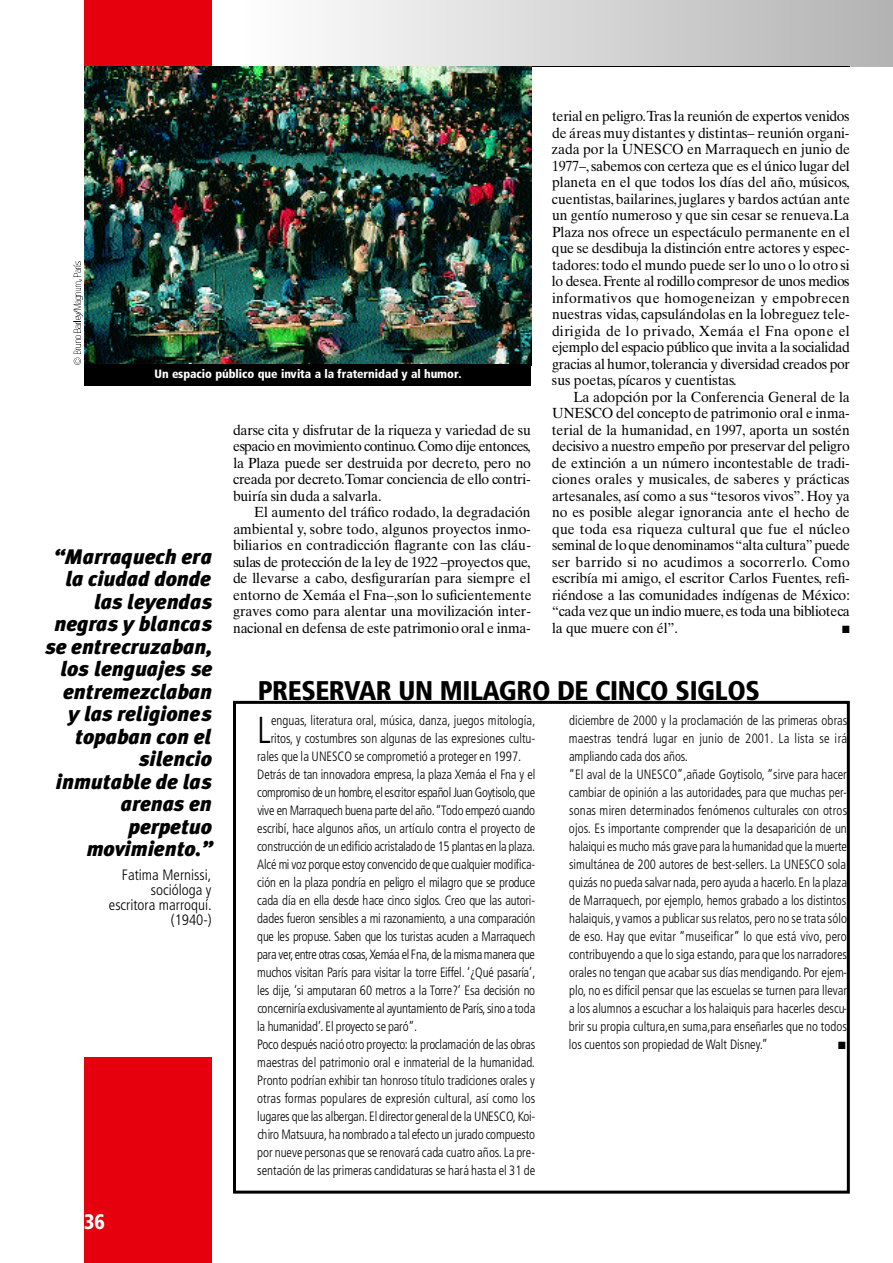
<style>
.page{position:relative;width:893px;height:1263px;background:#fff}
.page>*{position:absolute;margin:0;border:0;box-sizing:border-box;transform-origin:0 0}
.t1{font:300 condensed 37.5px "Frutiger";color:#000;scale:.95 1}
.t2{font:900 condensed 27px "Frutiger";letter-spacing:-.015em;color:#000}
.t3{font:italic 900 21px/22.5px "Meta Plus";color:#000;text-align:right}
.t4{font:900 condensed 21px "Frutiger";color:#fff;scale:.95 1}
.t5{font:300 condensed 15px/15px "Frutiger";color:#000;text-align:right}
.t6{font:14.7px/16.5px "Times Ten";letter-spacing:-.01em;color:#000;text-align:justify;scale:.95 1}
.t7{font:300 condensed 13.5px/18px "Frutiger";letter-spacing:-.005em;color:#000;scale:.95 1}
.t8{font:300 condensed 13.5px "Frutiger";letter-spacing:-.005em;color:#000;scale:.94 1}
.t9{font:300 condensed 13.5px "Frutiger";letter-spacing:-.03em;color:#000;scale:.94 1}
.t10{font:900 condensed 12px "Frutiger";color:#fff}
.t11{font:10.5px "Zapf Dingbats";color:#000;scale:.95 1}
</style>
<div class="page">
<div style="left:84px;top:0;width:128px;height:67px;background:#e6000e"></div>
<img style="left:327px;top:0;width:565px;height:67px">
<div style="left:84px;top:1058px;width:128px;height:205px;background:#e6000e"></div>
<hr style="left:233px;top:66px;width:616px;height:1px;background:#000">
<svg style="left:73px;top:262px;width:9px;height:102px"></svg>
<img style="left:84px;top:67px;width:447px;height:297px">
<div style="left:233px;top:701px;width:616px;height:493px;border:3px solid #000"></div>
<div style="left:84px;top:364px;width:447px;height:22px;background:#000"></div>
<p class="t6" style="left:552px;top:109px;width:315px">terial en peligro.Tras la reunión de expertos venidos de áreas muy distantes y distintas– reunión organi&shy;zada por la UNESCO en Marraquech en junio de 1 9 7 7 – , sabemos con certeza que es el único lugar del planeta en el que todos los días del año, músicos, c u e n t i s t a s, b a i l a r i n e s,juglares y bardos actúan ante un gentío numeroso y que sin cesar se renueva.La Plaza nos ofrece un espectáculo permanente en el que se desdibuja la distinción entre actores y espec&shy;t a d o r e s :todo el mundo puede ser lo uno o lo otro si lo desea.Frente al rodillo compresor de unos medios informativos que homogeneizan y empobrecen nuestras vidas, capsulándolas en la lobreguez tele&shy;dirigida de lo privado, Xemáa el Fna opone el ejemplo del espacio público que invita a la socialidad gracias al humor,tolerancia y diversidad creados por sus poetas, pícaros y cuentistas.</p>
<p class="t6" style="left:552px;top:390px;width:315px;text-indent:21px">La adopción por la Conferencia General de la UNESCO del concepto de patrimonio oral e inma&shy;terial de la humanidad, en 1997, aporta un sostén decisivo a nuestro empeño por preservar del peligro de extinción a un número incontestable de tradi&shy;ciones orales y musicales, de saberes y prácticas a r t e s a n a l e s, así como a sus “tesoros vivos”. Hoy ya no es posible alegar ignorancia ante el hecho de que toda esa riqueza cultural que fue el núcleo seminal de lo que denominamos “alta cultura” p u e d e ser barrido si no acudimos a socorrerlo. C o m o escribía mi amigo, el escritor Carlos Fuentes, r e fi&shy;riéndose a las comunidades indígenas de México: “cada vez que un indio muere,es toda una biblioteca la que muere con él”.</p>
<p class="t10" style="left:154px;top:369px;width:308px">Un espacio público que invita a la fraternidad y al humor.</p>
<p class="t6" style="left:233px;top:423px;width:315px">darse cita y disfrutar de la riqueza y variedad de su espacio en movimiento continuo.Como dije entonces, la Plaza puede ser destruida por decreto, pero no creada por decreto.Tomar conciencia de ello contri&shy;buiría sin duda a salvarla.</p>
<p class="t6" style="left:233px;top:505px;width:316px;text-indent:21px">El aumento del tráfico rodado, la degradación ambiental y, sobre todo, algunos proyectos inmo&shy;biliarios en contradicción flagrante con las cláu&shy;sulas de protección de la ley de 1922 –proyectos que, de llevarse a cabo, d e s figurarían para siempre el entorno de Xemáa el Fna–,son lo suficientemente graves como para alentar una movilización inter&shy;nacional en defensa de este patrimonio oral e inma-</p>
<h3 class="t3" style="left:45px;top:546px;width:168px">“Marraquech era la ciudad donde las leyendas negras y blancas se entrecruzaban, los lenguajes se entremezclaban<br>y las religiones topaban con el silencio inmutable de las arenas en perpetuo movimiento.”</h3>
<p class="t5" style="left:109px;top:868px;width:104px">Fatima Mernissi, socióloga y escritora marroquí. (1940-)</p>
<p class="t11" style="left:842px;top:624px;width:9px">■</p>
<h2 class="t2" style="left:258px;top:680px;width:503px">P R E S E RVAR UN MILAGRO DE CINCO SIGLOS</h2>
<h1 class="t1" style="left:257px;top:715px;width:16px">L</h1>
<p class="t7" style="left:271px;top:713px;width:280px">e n g u a s, l i t e ra t u ra ora l , m ú s i c a , d a n z a , juegos mitología,</p>
<p class="t7" style="left:569px;top:713px;width:294px">diciembre de 2000 y la proclamación de las primeras obra s m a e s t ras tendrá lugar en junio de 2001. La lista se irá ampliando cada dos años.<br>“El aval de la UNESCO”,añade Goytisolo, “sirve para hacer cambiar de opinión a las autoridades, para que muchas per&shy;sonas miren determinados fenómenos culturales con otros o j o s. Es importante comprender que la desaparición de un h a l a i q u i es mucho más grave para la humanidad que la muerte simultánea de 200 autores de best-sellers. La UNESCO sola quizás no pueda salvar nada, pero ayuda a hacerlo. En la plaza de Marraquech, por ejemplo, hemos grabado a los distintos h a l a i q u i s, y vamos a publicar sus relatos, pero no se trata sólo de eso. Hay que evitar “ m u s e i fic a r ” lo que está vivo, p e r o contribuyendo a que lo siga estando, para que los narradores orales no tengan que acabar sus días mendigando. Por ejem&shy;plo, no es difícil pensar que las escuelas se turnen para llevar a los alumnos a escuchar a los halaiquis para hacerles descu&shy;brir su propia cultura,en suma,para enseñarles que no todos los cuentos son propiedad de Walt Disney.”</p>
<p class="t7" style="left:271px;top:731px;width:280px">r i t o s, y costumbres son algunas de las expresiones cultu-</p>
<p class="t7" style="left:257px;top:749px;width:280px">rales que la UNESCO se comprometió a proteger en 1997.</p>
<p class="t8" style="left:257px;top:769px;width:297px">Detrás de tan innova d o ra empresa, la plaza Xemáa el Fna y el</p>
<p class="t9" style="left:257px;top:787px;width:297px">compromiso de un hombre,el escritor español Juan Goytisolo,q u e</p>
<p class="t9" style="left:257px;top:805px;width:297px">vive en Marraquech buena parte del año.“ Todo empezó cuando</p>
<p class="t8" style="left:257px;top:823px;width:297px">e s c r i b í , hace algunos años, un artículo contra el proyecto de</p>
<p class="t8" style="left:257px;top:841px;width:297px">construcción de un edificio acristalado de 15 plantas en la plaza.</p>
<p class="t8" style="left:257px;top:859px;width:297px">Alcé mi voz porque estoy convencido de que cualquier modific a-</p>
<p class="t8" style="left:257px;top:877px;width:297px">ción en la plaza pondría en peligro el milagro que se produce</p>
<p class="t8" style="left:257px;top:895px;width:297px">cada día en ella desde hace cinco siglos. Creo que las autori-</p>
<p class="t8" style="left:257px;top:913px;width:297px">dades fueron sensibles a mi ra z o n a m i e n t o, a una compara c i ó n</p>
<p class="t8" style="left:257px;top:931px;width:297px">que les propuse. Saben que los turistas acuden a Marra q u e c h</p>
<p class="t9" style="left:257px;top:949px;width:297px">p a ra ver,entre otras cosas,Xemáa el Fna, de la misma manera que</p>
<p class="t8" style="left:257px;top:967px;width:297px">muchos visitan París para visitar la torre Eiffel. ‘¿Qué pasaría’,</p>
<p class="t8" style="left:257px;top:985px;width:297px">les dije, ‘si amputaran 60 metros a la Torre?’ Esa decisión no</p>
<p class="t8" style="left:257px;top:1003px;width:297px">concerniría exclusivamente al ayuntamiento de Pa r í s, sino a toda</p>
<p class="t8" style="left:257px;top:1021px;width:172px">la humanidad’. El proyecto se paró”.</p>
<p class="t7" style="left:257px;top:1037px;width:294px">Poco después nació otro proyecto: la proclamación de las obra s</p>
<p class="t7" style="left:257px;top:1055px;width:294px">m a e s t ras del patrimonio oral e inmaterial de la humanidad.</p>
<p class="t7" style="left:257px;top:1073px;width:294px">Pronto podrían exhibir tan honroso título tradiciones orales y</p>
<p class="t7" style="left:257px;top:1091px;width:294px">o t ras formas populares de expresión cultura l , así como los</p>
<p class="t7" style="left:257px;top:1109px;width:294px">lugares que las albergan. El director general de la UNESCO, Ko i-</p>
<p class="t7" style="left:257px;top:1127px;width:294px">chiro Matsuura , ha nombrado a tal efecto un jurado compuesto</p>
<p class="t7" style="left:257px;top:1145px;width:294px">por nueve personas que se renovará cada cuatro años. La pre-</p>
<p class="t7" style="left:257px;top:1163px;width:294px">sentación de las primeras candidaturas se hará hasta el 31 de</p>
<p class="t11" style="left:838px;top:1041px;width:9px">■</p>
<h3 class="t4" style="left:84px;top:1214px;width:23px">36</h3>
</div>
